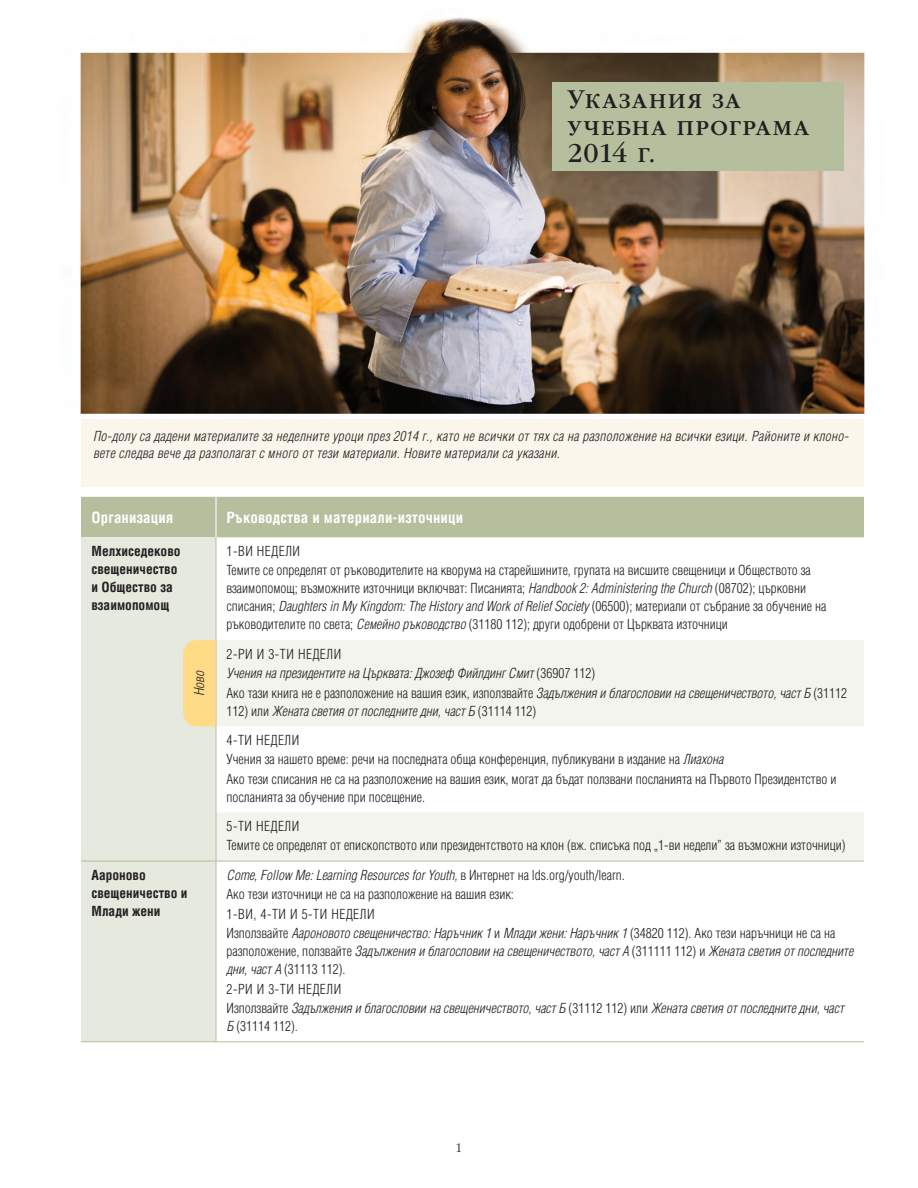
<style>
.page{position:relative;width:918px;height:1188px;background:#fff}
.page>*{position:absolute;margin:0;border:0;box-sizing:border-box;transform-origin:0 0}
.t1{font:28.5px/27px "Garamondlds Lat";letter-spacing:.035em;color:#231f20}
.t2{font:700 condensed 15px "Helveticalds Lat";letter-spacing:.01em;color:#fff}
.t3{font:300 condensed 13.5px/19.5px "Helveticalds Lat";color:#231f20}
.t4{font:italic 300 condensed 13.5px/19.5px "Helveticalds Lat";color:#231f20}
.t5{font:italic 300 condensed 13.5px/16.5px "Helveticalds Lat";letter-spacing:.025em;color:#231f20}
.t6{font:700 condensed 13.5px/18px "Helveticalds Lat";color:#231f20}
.t7{font:300 13.5px "Garamondlds Lat";color:#231f20}
.s1{font-style:italic}
.s2{font-style:normal}
</style>
<div class="page">
<img style="left:80px;top:17px;width:785px;height:397px">
<div style="left:81px;top:497px;width:783px;height:40px;background:#b6bf9d"></div>
<div style="left:81px;top:537px;width:135px;height:504px;background:#e6e9dd"></div>
<svg style="left:217px;top:640px;width:647px;height:221px;fill:#f3f4ed"></svg>
<hr style="left:216px;top:497px;width:1px;height:40px;background:#fff">
<hr style="left:216px;top:537px;width:1px;height:103px;background:#b6bf9d">
<hr style="left:216px;top:640px;width:1px;height:86px;background:#b6bf9d">
<hr style="left:216px;top:726px;width:1px;height:86px;background:#b6bf9d">
<hr style="left:81px;top:861px;width:135px;height:1px;background:#b6bf9d">
<hr style="left:216px;top:861px;width:1px;height:180px;background:#b6bf9d">
<hr style="left:216px;top:812px;width:1px;height:49px;background:#b6bf9d">
<hr style="left:216px;top:861px;width:648px;height:1px;background:#b6bf9d">
<hr style="left:216px;top:1041px;width:648px;height:1px;background:#b6bf9d">
<hr style="left:81px;top:1041px;width:135px;height:1px;background:#b6bf9d">
<svg style="left:183px;top:640px;width:33px;height:86px;background:#fcdb8a"></svg>
<div style="left:81px;top:419px;width:783px;height:68px;background:#faf6eb"></div>
<div style="left:553px;top:83px;width:291px;height:88px;background:#b6bf9d"></div>
<h1 class="t1" style="left:567px;top:84px;width:243px">Указания за учебна програма<br>2014 г.</h1>
<p class="t5" style="left:93px;top:427px;width:757px">По-долу са дадени материалите за неделните уроци през 2014 г., като не всички от тях са на разположение на всички езици. Районите и клоно&shy;вете следва вече да разполагат с много от тези материали. Новите материали са указани.</p>
<p class="t2" style="left:92px;top:504px;width:83px">Организация</p>
<p class="t2" style="left:226px;top:504px;width:238px">Ръководства и материали-източници</p>
<p class="t6" style="left:92px;top:541px;width:91px">Мелхиседеково свещеничество и Общество за взаимопомощ</p>
<p class="t3" style="left:226px;top:540px;width:586px">1-ви недели<br>Темите се определят от ръководителите на кворума на старейшините, групата на висшите свещеници и Обществото за</p>
<p class="t3" style="left:226px;top:579px;width:601px;line-height:18px">взаимопомощ; възможните източници включват: Писанията; <span class="s1">Handbook 2: Administering the Church</span> (08702); църковни списания; <span class="s1">Daughters in My Kingdom: The History and Work of Relief Society</span> (06500); материали от събрание за обучение на ръководителите по света; <span class="s1">Семейно ръководство</span> (31180 112); други одобрени от Църквата източници</p>
<p class="t4" style="left:226px;top:643px;width:622px"><span class="s2">2-ри и 3-ти недели<br></span>Учения на президентите на Църквата: Джозеф Фийлдинг Смит <span class="s2">(36907 112)<br>Ако тази книга не е разположение на вашия език, използвайте</span> Задължения и благословии на свещеничеството, част Б <span class="s2">(31112</span></p>
<p class="t4" style="left:226px;top:695px;width:311px;line-height:29.2px"><span class="s2">112) или</span> Жената светия от последните дни, част Б <span class="s2">(31114 112)<br>4-ти недели</span></p>
<p class="t3" style="left:226px;top:749px;width:611px">Учения за нашето време: речи на последната обща конференция, публикувани в издание на <span class="s1">Лиахона<br></span>Ако тези списания не са на разположение на вашия език, могат да бъдат ползвани посланията на Първото Президентство и</p>
<p class="t3" style="left:226px;top:781px;width:200px;line-height:29.2px">посланията за обучение при посещение.<br>5-ти недели</p>
<p class="t3" style="left:226px;top:835px;width:621px">Темите се определят от епископството или президентството на клон (вж. списъка под „1-ви недели” за възможни източници)</p>
<p class="t4" style="left:189px;top:696px;width:27px;rotate:-90deg">Ново</p>
<p class="t6" style="left:92px;top:864px;width:98px">Аароново свещеничество и<br>Млади жени</p>
<p class="t3" style="left:226px;top:864px;width:610px"><span class="s1">Come, Follow Me: Learning Resources for Youth,</span> в Интернет на lds.org/youth/learn.<br>Ако тези източници не са на разположение на вашия език:<br>1-ви, 4-ти и 5-ти недели<br>Използвайте <span class="s1">Аароновото свещеничество: Наръчник 1</span> и <span class="s1">Млади жени: Наръчник 1</span> (34820 112). Ако тези наръчници не са на</p>
<p class="t4" style="left:227px;top:941px;width:628px;line-height:18px"><span class="s2">разположение, ползвайте</span> Задължения и благословии на свещеничеството, част А <span class="s2">(311111 112) и</span> Жената светия от последните дни, част А <span class="s2">(31113 112).</span></p>
<p class="t4" style="left:227px;top:978px;width:619px"><span class="s2">2-ри и 3-ти недели<br>Използвайте</span> Задължения и благословии на свещеничеството, част Б <span class="s2">(31112 112) или</span> Жената светия от последните дни, част</p>
<p class="t3" style="left:227px;top:1016px;width:73px"><span class="s1">Б</span> (31114 112).</p>
<p class="t7" style="left:456px;top:1139px;width:8px">1</p>
</div>
